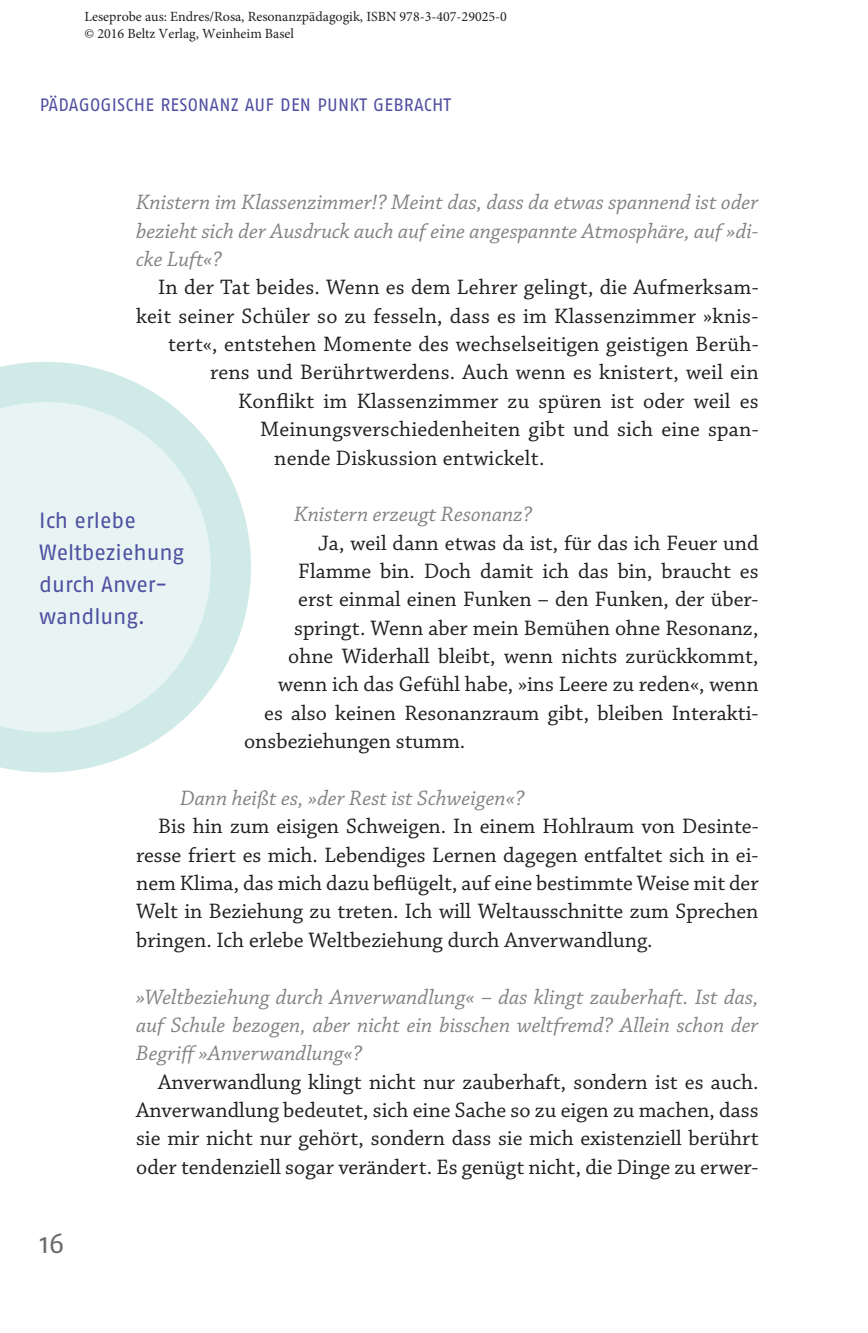
<style>
.page{position:relative;width:868px;height:1333px;background:#fff}
.page>*{position:absolute;margin:0;border:0;box-sizing:border-box;transform-origin:0 0}
.t1{font:28px "Fago OT";color:#6c6d70}
.t2{font:22px/28.4px "Chaparral Pro";letter-spacing:.005em;color:#231f20;text-align:justify}
.t3{font:italic 22px/28.4px "Chaparral Pro";color:#808285;text-align:justify}
.t4{font:22px/32px "Fago OT";letter-spacing:-.005em;color:#504fa1}
.t5{font:18px "Fago OT";letter-spacing:.01em;color:#504fa1}
.t6{font:14px/17px "Minion Pro";color:#231f20}
</style>
<div class="page">
<svg style="left:0;top:362px;width:251px;height:410px;fill:#d0ebe7"></svg>
<svg style="left:0;top:402px;width:211px;height:330px;background:#e4f2f1"></svg>
<p class="t6" style="left:84px;top:10px;width:424px">Leseprobe aus: Endres/Rosa, Resonanzpädagogik, ISBN 978-3-407-29025-0 © 2016 Beltz Verlag, Weinheim Basel</p>
<p class="t5" style="left:40px;top:94px;width:412px">PÄDAGOGISCHE RESONANZ AUF DEN PUNKT GEBRACHT</p>
<p class="t3" style="left:136px;top:189px;width:623px">Knistern im Klassenzimmer!? Meint das, dass da etwas spannend ist oder bezieht sich der Ausdruck auch auf eine angespannte Atmosphäre, auf »di&shy;cke Luft«?</p>
<p class="t2" style="left:158px;top:274px;width:602px">In der Tat beides. Wenn es dem Lehrer gelingt, die Aufmerksam-</p>
<p class="t2" style="left:136px;top:302px;width:624px">keit seiner Schüler so zu fesseln, dass es im Klassenzimmer »knis-</p>
<p class="t2" style="left:168px;top:331px;width:592px">tert«, entstehen Momente des wechselseitigen geistigen Berüh-</p>
<p class="t2" style="left:210px;top:359px;width:550px">rens und Berührtwerdens. Auch wenn es knistert, weil ein</p>
<p class="t2" style="left:238px;top:387px;width:521px">Konflikt im Klassenzimmer zu spüren ist oder weil es</p>
<p class="t2" style="left:260px;top:416px;width:500px">Meinungsverschiedenheiten gibt und sich eine span-</p>
<p class="t2" style="left:274px;top:444px;width:272px">nende Diskussion entwickelt.</p>
<p class="t3" style="left:294px;top:501px;width:239px">Knistern erzeugt Resonanz?</p>
<p class="t2" style="left:318px;top:529px;width:442px">Ja, weil dann etwas da ist, für das ich Feuer und</p>
<p class="t2" style="left:298px;top:557px;width:461px">Flamme bin. Doch damit ich das bin, braucht es</p>
<p class="t2" style="left:298px;top:586px;width:461px">erst einmal einen Funken – den Funken, der über-</p>
<p class="t2" style="left:294px;top:614px;width:466px">springt. Wenn aber mein Bemühen ohne Resonanz,</p>
<p class="t2" style="left:288px;top:642px;width:472px">ohne Widerhall bleibt, wenn nichts zurückkommt,</p>
<p class="t2" style="left:278px;top:671px;width:482px">wenn ich das Gefühl habe, »ins Leere zu reden«, wenn</p>
<p class="t2" style="left:264px;top:699px;width:496px">es also keinen Resonanzraum gibt, bleiben Interakti-</p>
<p class="t2" style="left:244px;top:728px;width:222px">onsbeziehungen stumm.</p>
<p class="t3" style="left:180px;top:784px;width:346px">Dann heißt es, »der Rest ist Schweigen«?</p>
<p class="t2" style="left:136px;top:813px;width:624px;text-indent:22px">Bis hin zum eisigen Schweigen. In einem Hohlraum von Desinte&shy;resse friert es mich. Lebendiges Lernen dagegen entfaltet sich in ei&shy;nem Klima, das mich dazu beflügelt, auf eine bestimmte Weise mit der Welt in Beziehung zu treten. Ich will Weltausschnitte zum Sprechen bringen. Ich erlebe Weltbeziehung durch Anverwandlung.</p>
<p class="t3" style="left:136px;top:983px;width:624px">»Weltbeziehung durch Anverwandlung« – das klingt zauberhaft. Ist das, auf Schule bezogen, aber nicht ein bisschen weltfremd? Allein schon der Begriff »Anverwandlung«?</p>
<p class="t2" style="left:136px;top:1068px;width:624px;text-indent:22px">Anverwandlung klingt nicht nur zauberhaft, sondern ist es auch.<br>Anverwandlung bedeutet, sich eine Sache so zu eigen zu machen, dass sie mir nicht nur gehört, sondern dass sie mich existenziell berührt oder tendenziell sogar verändert. Es genügt nicht, die Dinge zu erwer-</p>
<p class="t4" style="left:39px;top:504px;width:146px">Ich erlebe<br>Weltbeziehung durch Anver&shy;wandlung.</p>
<p class="t1" style="left:40px;top:1226px;width:26px">16</p>
</div>
